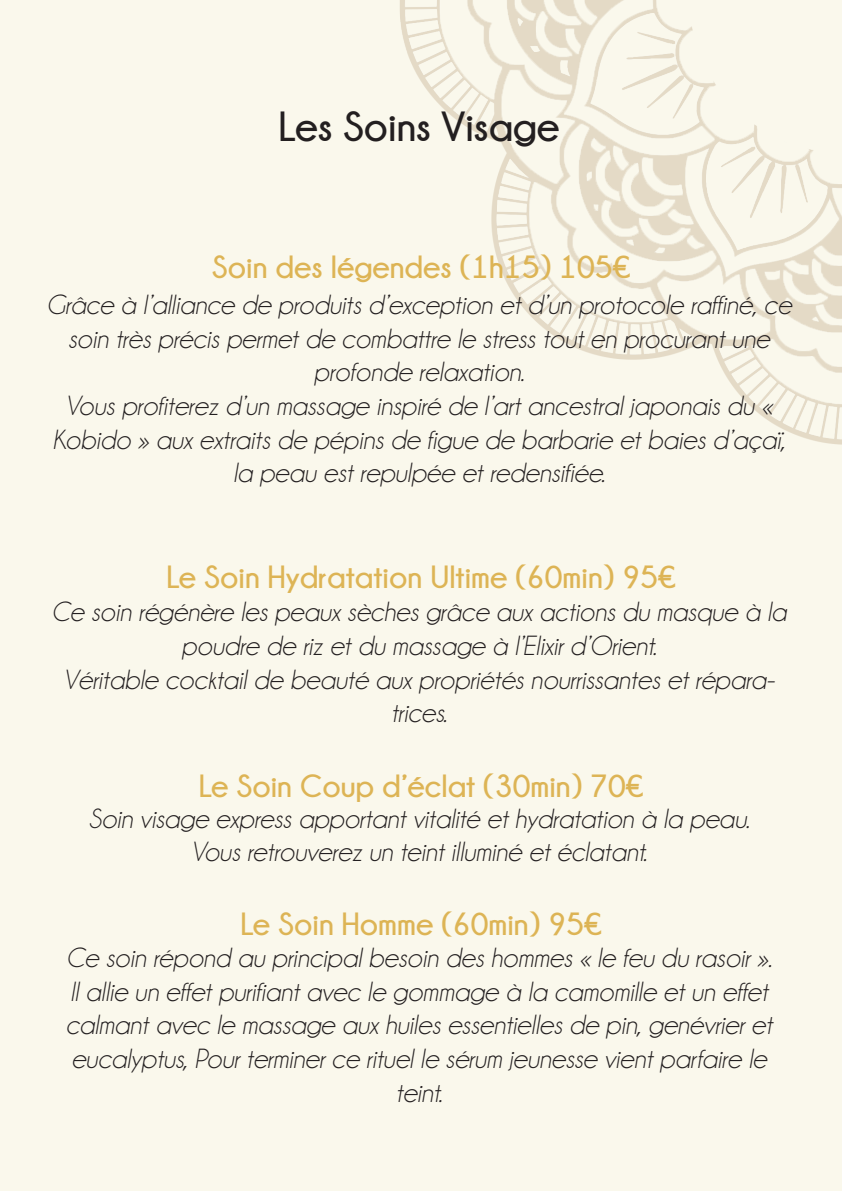
<style>
.page{position:relative;width:842px;height:1191px;background:#faf8ec}
.page>*{position:absolute;margin:0;border:0;box-sizing:border-box;transform-origin:0 0}
.t1{font:700 42px "Champagne&Limousines";color:#231f20}
.t2{font:700 32px "Champagne&Limousines";color:#ddb455}
.t3{font:italic 28px/33.6px "Champagne&Limousines";color:#231f20;text-align:center}
</style>
<div class="page">
<img style="left:400px;top:0;width:442px;height:444px">
<h1 class="t1" style="left:279px;top:103px;width:282px">Les Soins Visage</h1>
<p class="t2" style="left:212px;top:249px;width:420px">Soin des légendes (1h15) 105€</p>
<p class="t3" style="left:46px;top:288px;width:747px">Grâce à l’alliance de produits d’exception et d’un protocole raffiné, ce soin très précis permet de combattre le stress tout en procurant une profonde relaxation.<br>Vous profiterez d’un massage inspiré de l’art ancestral japonais du « Kobido » aux extraits de pépins de figue de barbarie et baies d’açaï, la peau est repulpée et redensifiée.</p>
<p class="t2" style="left:166px;top:559px;width:511px">Le Soin Hydratation Ultime (60min) 95€</p>
<p class="t3" style="left:52px;top:595px;width:736px">Ce soin régénère les peaux sèches grâce aux actions du masque à la poudre de riz et du massage à l’Elixir d’Orient.<br>Véritable cocktail de beauté aux propriétés nourrissantes et répara&shy;trices.</p>
<p class="t2" style="left:199px;top:768px;width:446px">Le Soin Coup d’éclat (30min) 70€</p>
<p class="t3" style="left:89px;top:802px;width:662px">Soin visage express apportant vitalité et hydratation à la peau.<br>Vous retrouverez un teint illuminé et éclatant.</p>
<p class="t2" style="left:240px;top:906px;width:363px">Le Soin Homme (60min) 95€</p>
<p class="t3" style="left:66px;top:941px;width:708px">Ce soin répond au principal besoin des hommes « le feu du rasoir ».<br>Il allie un effet purifiant avec le gommage à la camomille et un effet calmant avec le massage aux huiles essentielles de pin, genévrier et eucalyptus, Pour terminer ce rituel le sérum jeunesse vient parfaire le teint.</p>
</div>
